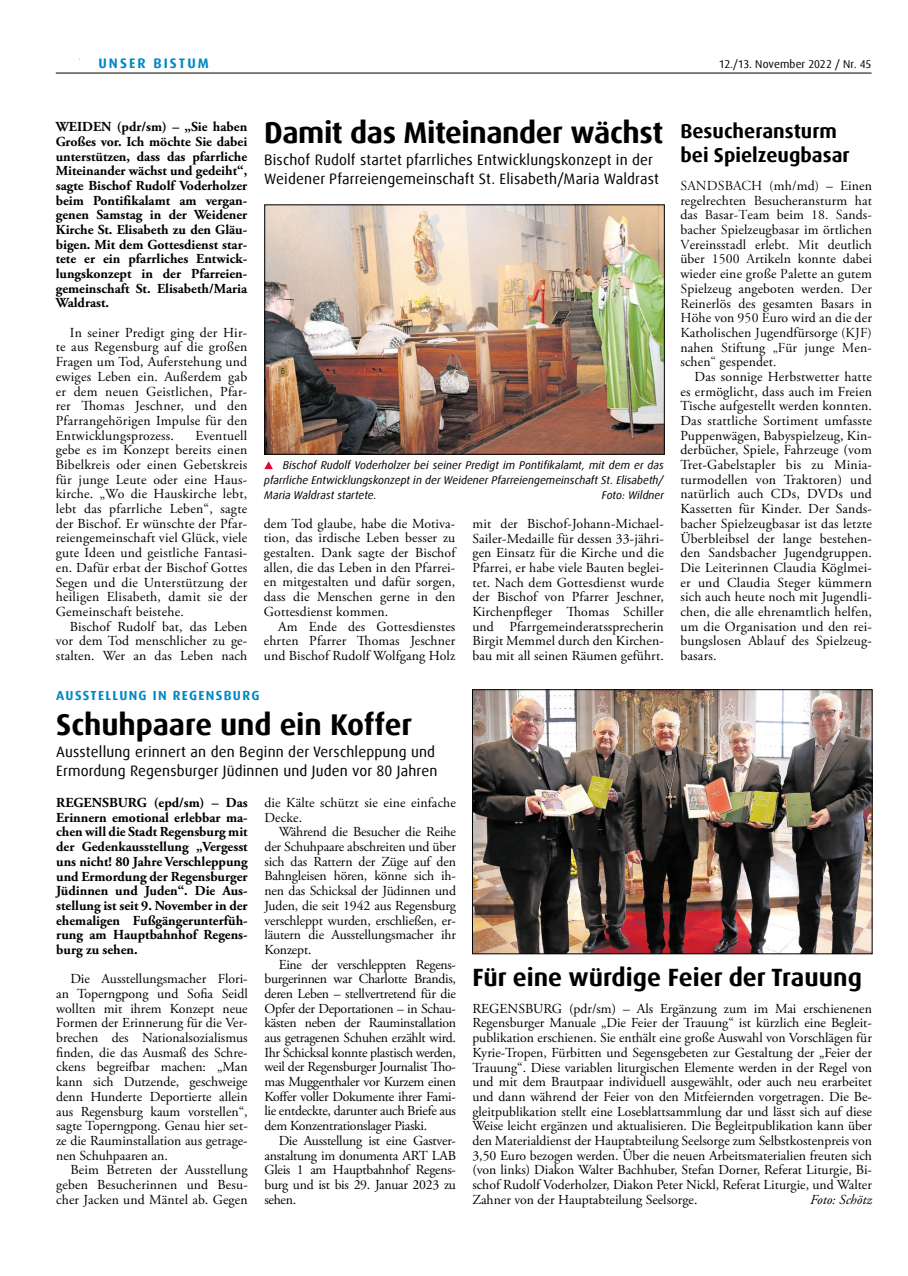
<style>
.page{position:relative;width:908px;height:1276px;background:#fff}
.page>*{position:absolute;margin:0;border:0;box-sizing:border-box;transform-origin:0 0}
.t1{font:700 30px "Dax Offc Pro";letter-spacing:-.015em;color:#000}
.t2{font:700 25px "Dax Offc Pro";color:#000}
.t3{font:700 20px/23.8px "Dax Offc Pro";color:#000}
.t4{font:15px/18.8px "Dax Offc Pro";letter-spacing:.01em;color:#000}
.t5{font:13.75px/14.6px "Adobe Garamond Pro";letter-spacing:.01em;color:#000;text-align:justify}
.t6{font:700 13.75px/14.6px "Adobe Garamond Pro";color:#000;text-align:justify}
.t7{font:700 13.75px "Dax Offc Pro";letter-spacing:.15em;color:#0088c3}
.t8{font:italic 13.75px "Adobe Garamond Pro";color:#000}
.t9{font:700 13.12px "Dax Offc Pro";letter-spacing:.1em;color:#0088c3}
.t10{font:italic 11.25px/14.8px "Dax Offc Pro";color:#000;text-align:justify}
.t11{font:11.25px "Dax Offc Pro";color:#000}
</style>
<div class="page">
<hr style="left:56px;top:73px;width:815px;height:1px;background:#000">
<img style="left:474px;top:691px;width:395px;height:261px">
<div style="left:472px;top:689px;width:399px;height:265px;border:1px solid #000"></div>
<img style="left:266px;top:207px;width:396px;height:245px">
<svg style="left:264px;top:461px;width:9px;height:8px"></svg>
<p class="t7" style="left:98px;top:54px;width:112px">UNSER BISTUM</p>
<p class="t11" style="left:718px;top:56px;width:154px">12./13. November 2022 / Nr. 45</p>
<p class="t6" style="left:56px;top:120px;width:193px">WEIDEN (pdr/sm) – „Sie haben Großes vor. Ich möchte Sie dabei unterstützen, dass das pfarrliche Miteinander wächst und gedeiht“, sagte Bischof Rudolf Voderholzer beim Pontifikalamt am vergan&shy;genen Samstag in der Weidener Kirche St. Elisabeth zu den Gläu&shy;bigen. Mit dem Gottesdienst star&shy;tete er ein pfarrliches Entwick&shy;lungskonzept in der Pfarreien&shy;gemeinschaft St. Elisabeth/Maria Waldrast.</p>
<p class="t5" style="left:56px;top:326px;width:193px;text-indent:14px">In seiner Predigt ging der Hir&shy;te aus Regensburg auf die großen Fragen um Tod, Auferstehung und ewiges Leben ein. Außerdem gab er dem neuen Geistlichen, Pfar&shy;rer Thomas Jeschner, und den Pfarrangehörigen Impulse für den Entwicklungsprozess.</p>
<p class="t5" style="left:56px;top:428px;width:193px;text-indent:140px">Eventuell gebe es im Konzept bereits einen Bibelkreis oder einen Gebetskreis für junge Leute oder eine Haus&shy;kirche. „Wo die Hauskirche lebt, lebt das pfarrliche Leben“, sagte der Bischof. Er wünschte der Pfar&shy;reiengemeinschaft viel Glück, viele gute Ideen und geistliche Fantasi&shy;en. Dafür erbat der Bischof Gottes Segen und die Unterstützung der heiligen Elisabeth, damit sie der Gemeinschaft beistehe.</p>
<p class="t5" style="left:56px;top:619px;width:193px;text-indent:14px">Bischof Rudolf bat, das Leben vor dem Tod menschlicher zu ge&shy;stalten. Wer an das Leben nach</p>
<h1 class="t1" style="left:264px;top:113px;width:400px">Damit das Miteinander wächst</h1>
<p class="t4" style="left:264px;top:150px;width:396px">Bischof Rudolf startet pfarrliches Entwicklungskonzept in der<br>Weidener Pfarreiengemeinschaft St. Elisabeth/Maria Waldrast</p>
<p class="t10" style="left:264px;top:458px;width:401px;text-indent:19px">Bischof Rudolf Voderholzer bei seiner Predigt im Pontifikalamt, mit dem er das pfarrliche Entwicklungskonzept in der Weidener Pfarreiengemeinschaft St. Elisabeth/ Maria Waldrast startete.</p>
<p class="t10" style="left:601px;top:487px;width:64px">Foto: Wildner</p>
<p class="t5" style="left:264px;top:516px;width:193px">dem Tod glaube, habe die Motiva&shy;tion, das irdische Leben besser zu gestalten. Dank sagte der Bischof allen, die das Leben in den Pfarrei&shy;en mitgestalten und dafür sorgen, dass die Menschen gerne in den Gottesdienst kommen.</p>
<p class="t5" style="left:264px;top:619px;width:193px;text-indent:14px">Am Ende des Gottesdienstes ehrten Pfarrer Thomas Jeschner und Bischof Rudolf Wolfgang Holz</p>
<p class="t5" style="left:472px;top:517px;width:193px">mit der Bischof-Johann-Michael-Sailer- Medaille für dessen 33-jähri&shy;gen Einsatz für die Kirche und die Pfarrei, er habe viele Bauten beglei&shy;tet. Nach dem Gottesdienst wurde der Bischof von Pfarrer Jeschner, Kirchenpfleger Thomas Schiller und Pfarrgemeinderatssprecherin Birgit Memmel durch den Kirchen&shy;bau mit all seinen Räumen geführt.</p>
<p class="t9" style="left:56px;top:687px;width:205px">AUSSTELLUNG IN REGENSBURG</p>
<h1 class="t1" style="left:56px;top:705px;width:357px">Schuhpaare und ein Koffer</h1>
<p class="t4" style="left:56px;top:743px;width:382px">Ausstellung erinnert an den Beginn der Verschleppung und<br>Ermordung Regensburger Jüdinnen und Juden vor 80 Jahren</p>
<h3 class="t3" style="left:680px;top:120px;width:171px">Besucheransturm bei Spielzeugbasar</h3>
<p class="t5" style="left:680px;top:179px;width:193px">SANDSBACH (mh/md) – Einen regelrechten Besucheransturm hat das Basar-Team beim 18. Sands&shy;bacher Spielzeugbasar im örtlichen Vereinsstadl erlebt. Mit deutlich über 1500 Artikeln konnte dabei wieder eine große Palette an gutem Spielzeug angeboten werden. Der Reinerlös des gesamten Basars in Höhe von 950 Euro wird an die der Katholischen Jugendfürsorge (KJF) nahen Stiftung „Für junge Men&shy;schen“ gespendet.</p>
<p class="t5" style="left:680px;top:370px;width:193px;text-indent:14px">Das sonnige Herbstwetter hatte es ermöglicht, dass auch im Freien Tische aufgestellt werden konnten.<br>Das stattliche Sortiment umfasste Puppenwägen, Babyspielzeug, Kin&shy;derbücher, Spiele, Fahrzeuge (vom Tret-Gabelstapler bis zu Minia&shy;turmodellen von Traktoren) und natürlich auch CDs, DVDs und Kassetten für Kinder. Der Sands&shy;bacher Spielzeugbasar ist das letzte Überbleibsel der lange bestehen&shy;den Sandsbacher Jugendgruppen.<br>Die Leiterinnen Claudia Köglmei&shy;er und Claudia Steger kümmern sich auch heute noch mit Jugendli&shy;chen, die alle ehrenamtlich helfen, um die Organisation und den rei&shy;bungslosen Ablauf des Spielzeug&shy;basars.</p>
<p class="t6" style="left:56px;top:795px;width:193px">REGENSBURG (epd/sm) – Das Erinnern emotional erlebbar ma&shy;chen will die Stadt Regensburg mit der Gedenkausstellung „Vergesst uns nicht! 80 Jahre Verschleppung und Ermordung der Regensburger Jüdinnen und Juden“. Die Aus&shy;stellung ist seit 9. November in der ehemaligen Fußgängerunterfüh&shy;rung am Hauptbahnhof Regens&shy;burg zu sehen.</p>
<p class="t5" style="left:56px;top:972px;width:193px;text-indent:14px">Die Ausstellungsmacher Flori&shy;an Toperngpong und Sofia Seidl wollten mit ihrem Konzept neue Formen der Erinnerung für die Ver&shy;brechen des Nationalsozialismus finden, die das Ausmaß des Schre&shy;ckens begreifbar machen: „Man kann sich Dutzende, geschweige denn Hunderte Deportierte allein aus Regensburg kaum vorstellen“, sagte Toperngpong. Genau hier set&shy;ze die Rauminstallation aus getrage&shy;nen Schuhpaaren an.</p>
<p class="t5" style="left:56px;top:1163px;width:193px;text-indent:14px">Beim Betreten der Ausstellung geben Besucherinnen und Besu&shy;cher Jacken und Mäntel ab. Gegen</p>
<p class="t5" style="left:264px;top:796px;width:193px">die Kälte schützt sie eine einfache<br>Decke.</p>
<p class="t5" style="left:264px;top:825px;width:193px;text-indent:14px">Während die Besucher die Reihe der Schuhpaare abschreiten und über sich das Rattern der Züge auf den Bahngleisen hören, könne sich ih&shy;nen das Schicksal der Jüdinnen und Juden, die seit 1942 aus Regensburg verschleppt wurden, erschließen, er&shy;läutern die Ausstellungsmacher ihr Konzept.</p>
<p class="t5" style="left:264px;top:957px;width:193px;text-indent:14px">Eine der verschleppten Regens&shy;burgerinnen war Charlotte Brandis, deren Leben – stellvertretend für die Opfer der Deportationen – in Schau&shy;kästen neben der Rauminstallation aus getragenen Schuhen erzählt wird.<br>Ihr Schicksal konnte plastisch werden, weil der Regensburger Journalist Tho&shy;mas Muggenthaler vor Kurzem einen Koffer voller Dokumente ihrer Fami&shy;lie entdeckte, darunter auch Briefe aus dem Konzentrationslager Piaski.</p>
<p class="t5" style="left:264px;top:1133px;width:193px;text-indent:14px">Die Ausstellung ist eine Gastver&shy;anstaltung im donumenta ART LAB Gleis 1 am Hauptbahnhof Regens&shy;burg und ist bis 29. Januar 2023 zu sehen.</p>
<h2 class="t2" style="left:472px;top:961px;width:391px">Für eine würdige Feier der Trauung</h2>
<p class="t5" style="left:472px;top:1001px;width:401px">REGENSBURG (pdr/sm) – Als Ergänzung zum im Mai erschienenen Regensburger Manuale „Die Feier der Trauung“ ist kürzlich eine Begleit&shy;publikation erschienen. Sie enthält eine große Auswahl von Vorschlägen für Kyrie-Tropen, Fürbitten und Segensgebeten zur Gestaltung der „Feier der Trauung“. Diese variablen liturgischen Elemente werden in der Regel von und mit dem Brautpaar individuell ausgewählt, oder auch neu erarbeitet und dann während der Feier von den Mitfeiernden vorgetragen. Die Be&shy;gleitpublikation stellt eine Loseblattsammlung dar und lässt sich auf diese Weise leicht ergänzen und aktualisieren. Die Begleitpublikation kann über den Materialdienst der Hauptabteilung Seelsorge zum Selbstkostenpreis von 3,50 Euro bezogen werden. Über die neuen Arbeitsmaterialien freuten sich (von links) Diakon Walter Bachhuber, Stefan Dorner, Referat Liturgie, Bi&shy;schof Rudolf Voderholzer, Diakon Peter Nickl, Referat Liturgie, und Walter Zahner von der Hauptabteilung Seelsorge.</p>
<p class="t8" style="left:809px;top:1191px;width:63px">Foto: Schötz</p>
</div>
